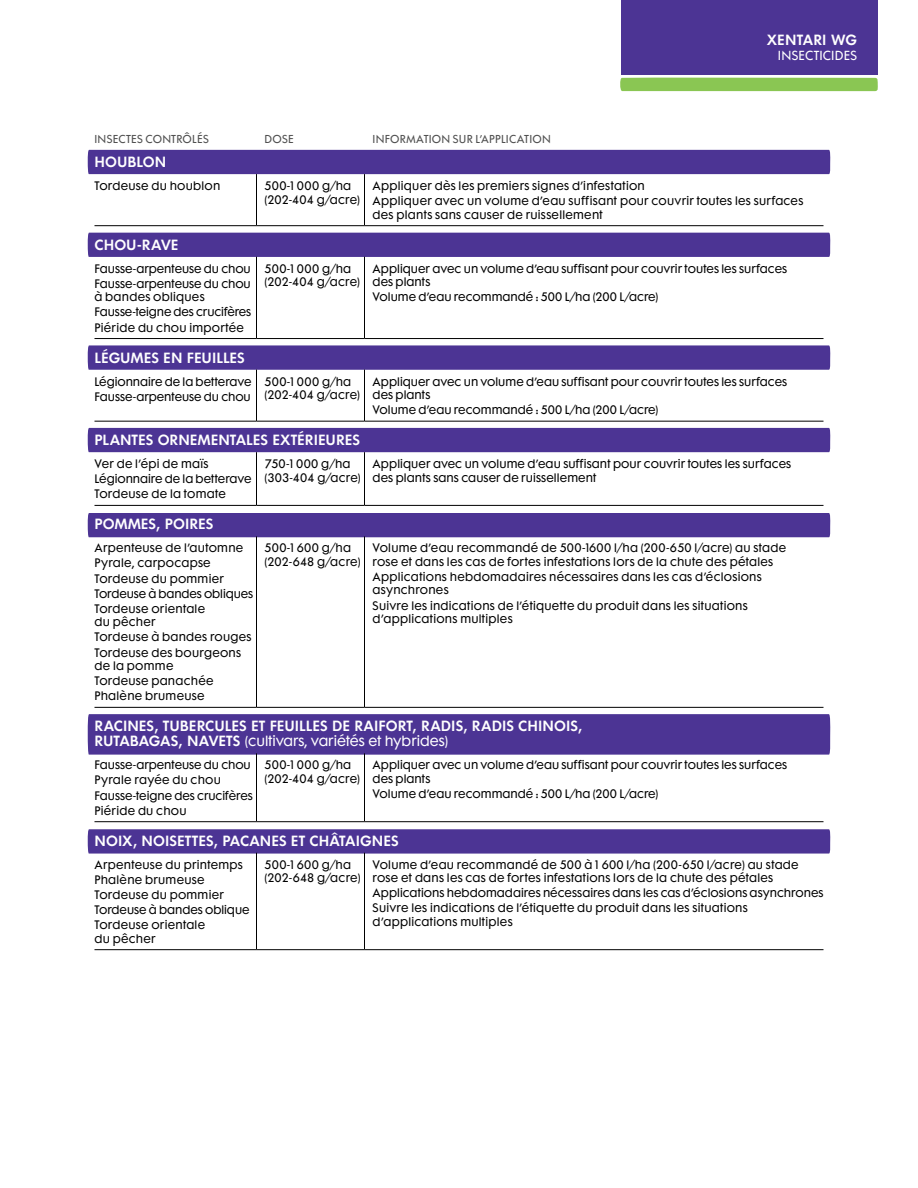
<style>
.page{position:relative;width:918px;height:1188px;background:#fff}
.page>*{position:absolute;margin:0;border:0;box-sizing:border-box;transform-origin:0 0}
.Usage_Chart___Crop_C{font:600 13.5px/15px "Futura Maxi Std";color:#fff}
.Sidebar_Subhead_-_Re{font:600 13.5px "Futura Maxi Std";letter-spacing:.01em;color:#fff}
.Sidebar_Product_Cate{font:12px "Futura Maxi Std";letter-spacing:.02em;color:#fff}
.Usage_Chart_-_Cell_C{font:11.25px/13.5px "Futura Maxi Std";letter-spacing:.015em;color:#000}
.Usage_Chart_-_Cell_I{font:11.25px/13.5px "Futura Maxi Std";letter-spacing:.02em;color:#000}
.Usage_Chart_-_Cell_I-2{font:11.25px "Futura Maxi Std";letter-spacing:-.005em;color:#000}
.Usage_Chart_-_Cell_I-3{font:11.25px "Futura Maxi Std";letter-spacing:-.01em;color:#000}
.Usage_Chart_-_Cell_I-4{font:11.25px/13.5px "Futura Maxi Std";color:#000}
.Usage_Chart_-_Cell_H{font:10.5px "Futura Maxi Std";letter-spacing:.025em;color:#505050}
.s1{font-weight:400}
</style>
<div class="page">
<div style="left:88px;top:150px;width:743px;height:24px;background:#4c3494"></div>
<div style="left:88px;top:233px;width:743px;height:24px;background:#4c3494"></div>
<svg style="left:88px;top:345px;width:743px;height:25px;background:#513997"></svg>
<div style="left:88px;top:428px;width:743px;height:24px;background:#4c3494"></div>
<div style="left:88px;top:513px;width:743px;height:24px;background:#4c3494"></div>
<svg style="left:88px;top:829px;width:743px;height:25px;background:#513a97"></svg>
<div style="left:88px;top:714px;width:743px;height:41px;background:#4c3494"></div>
<div style="left:621px;top:0;width:257px;height:74px;background:#4c3494"></div>
<hr style="left:256px;top:174px;width:1px;height:51px;background:#000">
<hr style="left:364px;top:174px;width:1px;height:51px;background:#000">
<hr style="left:94px;top:225px;width:162px;height:1px;background:#000">
<hr style="left:256px;top:225px;width:108px;height:1px;background:#000">
<hr style="left:364px;top:225px;width:460px;height:1px;background:#000">
<hr style="left:256px;top:257px;width:1px;height:81px;background:#000">
<hr style="left:364px;top:257px;width:1px;height:81px;background:#000">
<hr style="left:94px;top:338px;width:162px;height:1px;background:#000">
<hr style="left:256px;top:338px;width:108px;height:1px;background:#000">
<hr style="left:364px;top:338px;width:460px;height:1px;background:#000">
<hr style="left:256px;top:370px;width:1px;height:51px;background:#000">
<hr style="left:364px;top:370px;width:1px;height:51px;background:#000">
<hr style="left:94px;top:421px;width:162px;height:1px;background:#000">
<hr style="left:256px;top:421px;width:108px;height:1px;background:#000">
<hr style="left:364px;top:421px;width:460px;height:1px;background:#000">
<hr style="left:256px;top:452px;width:1px;height:53px;background:#000">
<hr style="left:364px;top:452px;width:1px;height:53px;background:#000">
<hr style="left:94px;top:505px;width:162px;height:1px;background:#000">
<hr style="left:256px;top:505px;width:108px;height:1px;background:#000">
<hr style="left:364px;top:505px;width:460px;height:1px;background:#000">
<hr style="left:256px;top:536px;width:1px;height:171px;background:#000">
<hr style="left:364px;top:536px;width:1px;height:171px;background:#000">
<hr style="left:94px;top:707px;width:162px;height:1px;background:#000">
<hr style="left:256px;top:707px;width:108px;height:1px;background:#000">
<hr style="left:364px;top:707px;width:460px;height:1px;background:#000">
<hr style="left:256px;top:753px;width:1px;height:68px;background:#000">
<hr style="left:364px;top:753px;width:1px;height:68px;background:#000">
<hr style="left:94px;top:821px;width:162px;height:1px;background:#000">
<hr style="left:256px;top:821px;width:108px;height:1px;background:#000">
<hr style="left:364px;top:821px;width:460px;height:1px;background:#000">
<hr style="left:256px;top:853px;width:1px;height:96px;background:#000">
<hr style="left:364px;top:853px;width:1px;height:96px;background:#000">
<hr style="left:94px;top:949px;width:162px;height:1px;background:#000">
<hr style="left:256px;top:949px;width:108px;height:1px;background:#000">
<hr style="left:364px;top:949px;width:460px;height:1px;background:#000">
<svg style="left:620px;top:77px;width:258px;height:14px;background:#90c95c"></svg>
<p class="Sidebar_Subhead_-_Re" style="left:767px;top:31px;width:92px">XENTARI WG</p>
<p class="Sidebar_Product_Cate" style="left:778px;top:48px;width:81px">INSECTICIDES</p>
<p class="Usage_Chart_-_Cell_H" style="left:94px;top:133px;width:116px">INSECTES CONTRÔLÉS</p>
<p class="Usage_Chart_-_Cell_H" style="left:265px;top:133px;width:31px">DOSE</p>
<p class="Usage_Chart_-_Cell_H" style="left:373px;top:133px;width:180px">INFORMATION SUR L’APPLICATION</p>
<p class="Usage_Chart___Crop_C" style="left:94px;top:154px;width:73px">HOUBLON</p>
<p class="Usage_Chart_-_Cell_I" style="left:94px;top:179px;width:127px">Tordeuse du houblon</p>
<p class="Usage_Chart_-_Cell_C" style="left:265px;top:179px;width:97px">500-1 000 g/ha (202-404 g/acre)</p>
<p class="Usage_Chart_-_Cell_C" style="left:373px;top:179px;width:274px">Appliquer dès les premiers signes d’infestation</p>
<p class="Usage_Chart_-_Cell_C" style="left:373px;top:194px;width:432px">Appliquer avec un volume d’eau suffisant pour couvrir toutes les surfaces des plants sans causer de ruissellement</p>
<p class="Usage_Chart___Crop_C" style="left:94px;top:237px;width:86px">CHOU-RAVE</p>
<p class="Usage_Chart_-_Cell_I-2" style="left:94px;top:261px;width:158px">Fausse-arpenteuse du chou</p>
<p class="Usage_Chart_-_Cell_I-4" style="left:94px;top:277px;width:158px">Fausse-arpenteuse du chou à bandes obliques</p>
<p class="Usage_Chart_-_Cell_I-3" style="left:94px;top:305px;width:158px">Fausse-teigne des crucifères</p>
<p class="Usage_Chart_-_Cell_I" style="left:94px;top:320px;width:151px">Piéride du chou importée</p>
<p class="Usage_Chart_-_Cell_C" style="left:265px;top:262px;width:97px">500-1 000 g/ha (202-404 g/acre)</p>
<p class="Usage_Chart_-_Cell_C" style="left:373px;top:262px;width:416px">Appliquer avec un volume d’eau suffisant pour couvrir toutes les surfaces des plants</p>
<p class="Usage_Chart_-_Cell_C" style="left:373px;top:290px;width:287px">Volume d’eau recommandé : 500 L/ha (200 L/acre)</p>
<p class="Usage_Chart___Crop_C" style="left:94px;top:350px;width:152px">LÉGUMES EN FEUILLES</p>
<p class="Usage_Chart_-_Cell_I-2" style="left:94px;top:374px;width:159px">Légionnaire de la betterave</p>
<p class="Usage_Chart_-_Cell_I-2" style="left:94px;top:389px;width:158px">Fausse-arpenteuse du chou</p>
<p class="Usage_Chart_-_Cell_C" style="left:265px;top:374px;width:97px">500-1 000 g/ha (202-404 g/acre)</p>
<p class="Usage_Chart_-_Cell_C" style="left:373px;top:374px;width:416px">Appliquer avec un volume d’eau suffisant pour couvrir toutes les surfaces des plants</p>
<p class="Usage_Chart_-_Cell_C" style="left:373px;top:403px;width:287px">Volume d’eau recommandé : 500 L/ha (200 L/acre)</p>
<p class="Usage_Chart___Crop_C" style="left:94px;top:433px;width:267px">PLANTES ORNEMENTALES EXTÉRIEURES</p>
<p class="Usage_Chart_-_Cell_I" style="left:94px;top:457px;width:116px">Ver de l’épi de maïs</p>
<p class="Usage_Chart_-_Cell_I-2" style="left:94px;top:472px;width:159px">Légionnaire de la betterave</p>
<p class="Usage_Chart_-_Cell_I" style="left:94px;top:487px;width:133px">Tordeuse de la tomate</p>
<p class="Usage_Chart_-_Cell_C" style="left:265px;top:457px;width:98px">750-1 000 g/ha (303-404 g/acre)</p>
<p class="Usage_Chart_-_Cell_C" style="left:373px;top:457px;width:420px">Appliquer avec un volume d’eau suffisant pour couvrir toutes les surfaces des plants sans causer de ruissellement</p>
<p class="Usage_Chart___Crop_C" style="left:94px;top:517px;width:120px">POMMES, POIRES</p>
<p class="Usage_Chart_-_Cell_I" style="left:94px;top:541px;width:150px">Arpenteuse de l’automne</p>
<p class="Usage_Chart_-_Cell_I" style="left:94px;top:556px;width:118px">Pyrale, carpocapse</p>
<p class="Usage_Chart_-_Cell_I" style="left:94px;top:572px;width:131px">Tordeuse du pommier</p>
<p class="Usage_Chart_-_Cell_I-3" style="left:94px;top:586px;width:160px">Tordeuse à bandes obliques</p>
<p class="Usage_Chart_-_Cell_I" style="left:94px;top:602px;width:112px">Tordeuse orientale du pêcher</p>
<p class="Usage_Chart_-_Cell_I" style="left:94px;top:630px;width:159px">Tordeuse à bandes rouges</p>
<p class="Usage_Chart_-_Cell_I" style="left:94px;top:646px;width:148px">Tordeuse des bourgeons de la pomme</p>
<p class="Usage_Chart_-_Cell_I" style="left:94px;top:674px;width:121px">Tordeuse panachée</p>
<p class="Usage_Chart_-_Cell_I" style="left:94px;top:689px;width:112px">Phalène brumeuse</p>
<p class="Usage_Chart_-_Cell_C" style="left:265px;top:541px;width:97px">500-1 600 g/ha (202-648 g/acre)</p>
<p class="Usage_Chart_-_Cell_C" style="left:373px;top:541px;width:415px">Volume d’eau recommandé de 500-1600 l/ha (200-650 l/acre) au stade rose et dans les cas de fortes infestations lors de la chute des pétales</p>
<p class="Usage_Chart_-_Cell_C" style="left:373px;top:570px;width:391px">Applications hebdomadaires nécessaires dans les cas d’éclosions asynchrones</p>
<p class="Usage_Chart_-_Cell_C" style="left:373px;top:599px;width:377px">Suivre les indications de l’étiquette du produit dans les situations d’applications multiples</p>
<p class="Usage_Chart___Crop_C" style="left:94px;top:719px;width:489px">RACINES, TUBERCULES ET FEUILLES DE RAIFORT, RADIS, RADIS CHINOIS,<br>RUTABAGAS, NAVETS <span class="s1">(cultivars, variétés et hybrides)</span></p>
<p class="Usage_Chart_-_Cell_I-2" style="left:94px;top:758px;width:158px">Fausse-arpenteuse du chou</p>
<p class="Usage_Chart_-_Cell_I" style="left:94px;top:773px;width:128px">Pyrale rayée du chou</p>
<p class="Usage_Chart_-_Cell_I-2" style="left:94px;top:788px;width:160px">Fausse-teigne des crucifères</p>
<p class="Usage_Chart_-_Cell_I" style="left:94px;top:804px;width:94px">Piéride du chou</p>
<p class="Usage_Chart_-_Cell_C" style="left:265px;top:758px;width:97px">500-1 000 g/ha (202-404 g/acre)</p>
<p class="Usage_Chart_-_Cell_C" style="left:373px;top:758px;width:416px">Appliquer avec un volume d’eau suffisant pour couvrir toutes les surfaces des plants</p>
<p class="Usage_Chart_-_Cell_C" style="left:373px;top:787px;width:287px">Volume d’eau recommandé : 500 L/ha (200 L/acre)</p>
<p class="Usage_Chart___Crop_C" style="left:94px;top:833px;width:306px">NOIX, NOISETTES, PACANES ET CHÂTAIGNES</p>
<p class="Usage_Chart_-_Cell_I" style="left:94px;top:858px;width:150px">Arpenteuse du printemps</p>
<p class="Usage_Chart_-_Cell_I" style="left:94px;top:873px;width:112px">Phalène brumeuse</p>
<p class="Usage_Chart_-_Cell_I" style="left:94px;top:888px;width:131px">Tordeuse du pommier</p>
<p class="Usage_Chart_-_Cell_I-2" style="left:94px;top:902px;width:157px">Tordeuse à bandes oblique</p>
<p class="Usage_Chart_-_Cell_I" style="left:94px;top:918px;width:112px">Tordeuse orientale du pêcher</p>
<p class="Usage_Chart_-_Cell_C" style="left:265px;top:858px;width:97px">500-1 600 g/ha (202-648 g/acre)</p>
<p class="Usage_Chart_-_Cell_C" style="left:373px;top:858px;width:428px">Volume d’eau recommandé de 500 à 1 600 l/ha (200-650 l/acre) au stade rose et dans les cas de fortes infestations lors de la chute des pétales</p>
<p class="Usage_Chart_-_Cell_C" style="left:373px;top:886px;width:452px">Applications hebdomadaires nécessaires dans les cas d’éclosions asynchrones</p>
<p class="Usage_Chart_-_Cell_C" style="left:373px;top:901px;width:377px">Suivre les indications de l’étiquette du produit dans les situations d’applications multiples</p>
</div>
